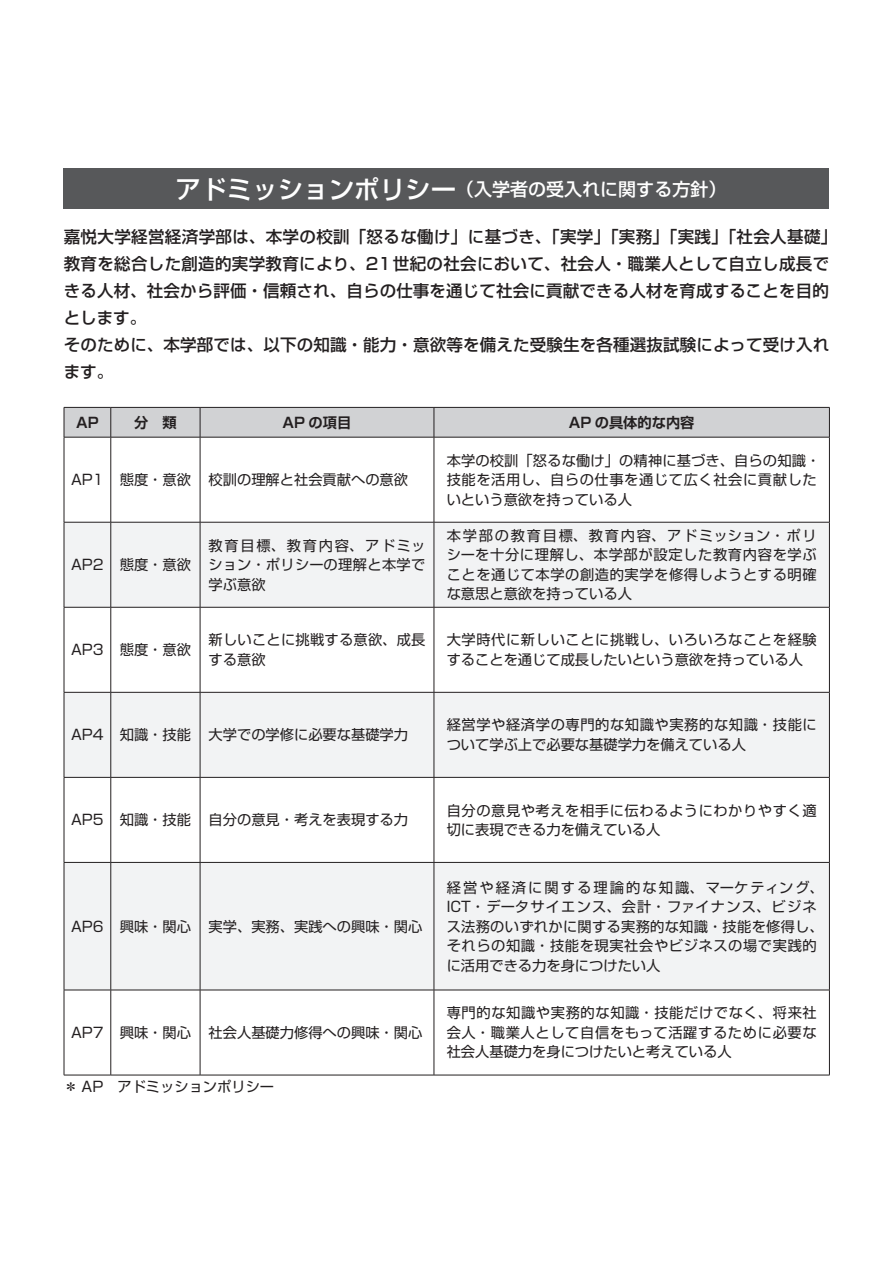
<style>
.page{position:relative;width:893px;height:1263px;background:#fff}
.page>*{position:absolute;margin:0;border:0;box-sizing:border-box;transform-origin:0 0}
.t1{font:500 18px "Shin Go Pro";color:#fff}
.t2{font:500 16.5px/27px "Shin Go Pro";letter-spacing:.01em;color:#231f20}
.t3{font:14.25px/19.5px "Shin Go Pro";letter-spacing:.01em;color:#231f20}
.t4{font:14.25px/19.5px "Shin Go Pro";letter-spacing:.04em;color:#231f20}
.t5{font:700 14.25px "Shin Go Pro De";color:#231f20}
.s1{font-size:25.5px}
</style>
<div class="page">
<div style="left:65px;top:523px;width:764px;height:84px;background:#f2f3f4"></div>
<div style="left:65px;top:693px;width:764px;height:84px;background:#f2f3f4"></div>
<div style="left:65px;top:863px;width:764px;height:127px;background:#f2f3f4"></div>
<svg style="left:64px;top:407px;width:766px;height:30px;background:#c8c9cb"></svg>
<hr style="left:64px;top:437px;width:47px;height:1px;background:#231f20">
<hr style="left:64px;top:437px;width:1px;height:85px;background:#231f20">
<hr style="left:111px;top:437px;width:89px;height:1px;background:#231f20">
<hr style="left:111px;top:437px;width:1px;height:85px;background:#231f20">
<hr style="left:200px;top:437px;width:234px;height:1px;background:#231f20">
<hr style="left:200px;top:437px;width:1px;height:85px;background:#231f20">
<hr style="left:434px;top:437px;width:396px;height:1px;background:#231f20">
<hr style="left:434px;top:437px;width:1px;height:85px;background:#231f20">
<hr style="left:829px;top:437px;width:1px;height:85px;background:#231f20">
<hr style="left:64px;top:522px;width:47px;height:1px;background:#231f20">
<hr style="left:64px;top:522px;width:1px;height:85px;background:#231f20">
<hr style="left:111px;top:522px;width:89px;height:1px;background:#231f20">
<hr style="left:111px;top:522px;width:1px;height:85px;background:#231f20">
<hr style="left:200px;top:522px;width:234px;height:1px;background:#231f20">
<hr style="left:200px;top:522px;width:1px;height:85px;background:#231f20">
<hr style="left:434px;top:522px;width:396px;height:1px;background:#231f20">
<hr style="left:434px;top:522px;width:1px;height:85px;background:#231f20">
<hr style="left:829px;top:522px;width:1px;height:85px;background:#231f20">
<hr style="left:64px;top:607px;width:47px;height:1px;background:#231f20">
<hr style="left:64px;top:607px;width:1px;height:85px;background:#231f20">
<hr style="left:111px;top:607px;width:89px;height:1px;background:#231f20">
<hr style="left:111px;top:607px;width:1px;height:85px;background:#231f20">
<hr style="left:200px;top:607px;width:234px;height:1px;background:#231f20">
<hr style="left:200px;top:607px;width:1px;height:85px;background:#231f20">
<hr style="left:434px;top:607px;width:396px;height:1px;background:#231f20">
<hr style="left:434px;top:607px;width:1px;height:85px;background:#231f20">
<hr style="left:829px;top:607px;width:1px;height:85px;background:#231f20">
<hr style="left:64px;top:692px;width:47px;height:1px;background:#231f20">
<hr style="left:64px;top:692px;width:1px;height:85px;background:#231f20">
<hr style="left:111px;top:692px;width:89px;height:1px;background:#231f20">
<hr style="left:111px;top:692px;width:1px;height:85px;background:#231f20">
<hr style="left:200px;top:692px;width:234px;height:1px;background:#231f20">
<hr style="left:200px;top:692px;width:1px;height:85px;background:#231f20">
<hr style="left:434px;top:692px;width:396px;height:1px;background:#231f20">
<hr style="left:434px;top:692px;width:1px;height:85px;background:#231f20">
<hr style="left:829px;top:692px;width:1px;height:85px;background:#231f20">
<hr style="left:64px;top:777px;width:47px;height:1px;background:#231f20">
<hr style="left:64px;top:777px;width:1px;height:85px;background:#231f20">
<hr style="left:111px;top:777px;width:89px;height:1px;background:#231f20">
<hr style="left:111px;top:777px;width:1px;height:85px;background:#231f20">
<hr style="left:200px;top:777px;width:234px;height:1px;background:#231f20">
<hr style="left:200px;top:777px;width:1px;height:85px;background:#231f20">
<hr style="left:434px;top:777px;width:396px;height:1px;background:#231f20">
<hr style="left:434px;top:777px;width:1px;height:85px;background:#231f20">
<hr style="left:829px;top:777px;width:1px;height:85px;background:#231f20">
<hr style="left:64px;top:862px;width:47px;height:1px;background:#231f20">
<hr style="left:64px;top:863px;width:1px;height:127px;background:#231f20">
<hr style="left:111px;top:862px;width:89px;height:1px;background:#231f20">
<hr style="left:111px;top:863px;width:1px;height:127px;background:#231f20">
<hr style="left:200px;top:862px;width:234px;height:1px;background:#231f20">
<hr style="left:200px;top:863px;width:1px;height:127px;background:#231f20">
<hr style="left:434px;top:862px;width:396px;height:1px;background:#231f20">
<hr style="left:434px;top:863px;width:1px;height:127px;background:#231f20">
<hr style="left:829px;top:863px;width:1px;height:127px;background:#231f20">
<hr style="left:64px;top:990px;width:47px;height:1px;background:#231f20">
<hr style="left:64px;top:990px;width:1px;height:85px;background:#231f20">
<hr style="left:111px;top:990px;width:89px;height:1px;background:#231f20">
<hr style="left:111px;top:990px;width:1px;height:85px;background:#231f20">
<hr style="left:200px;top:990px;width:234px;height:1px;background:#231f20">
<hr style="left:200px;top:990px;width:1px;height:85px;background:#231f20">
<hr style="left:434px;top:990px;width:396px;height:1px;background:#231f20">
<hr style="left:434px;top:990px;width:1px;height:85px;background:#231f20">
<hr style="left:829px;top:990px;width:1px;height:85px;background:#231f20">
<hr style="left:64px;top:1075px;width:47px;height:1px;background:#231f20">
<hr style="left:111px;top:1075px;width:89px;height:1px;background:#231f20">
<hr style="left:200px;top:1075px;width:234px;height:1px;background:#231f20">
<hr style="left:434px;top:1075px;width:396px;height:1px;background:#231f20">
<div style="left:64px;top:169px;width:765px;height:40px;background:#57585a"></div>
<p class="t1" style="left:176px;top:174px;width:552px"><span class="s1">アドミッションポリシー</span>（入学者の受入れに関する方針）</p>
<p class="t2" style="left:64px;top:221px;width:775px">嘉悦大学経営経済学部は、本学の校訓「怒るな働け」に基づき、「実学」「実務」「実践」「社会人基礎」教育を総合した創造的実学教育により、21世紀の社会において、社会人・職業人として自立し成長できる人材、社会から評価・信頼され、自らの仕事を通じて社会に貢献できる人材を育成することを目的とします。<br>そのために、本学部では、以下の知識・能力・意欲等を備えた受験生を各種選抜試験によって受け入れます。</p>
<p class="t5" style="left:76px;top:411px;width:24px">AP</p>
<p class="t5" style="left:134px;top:411px;width:44px">分　類</p>
<p class="t5" style="left:283px;top:411px;width:70px">AP の項目</p>
<p class="t5" style="left:569px;top:411px;width:127px">AP の具体的な内容</p>
<p class="t3" style="left:71px;top:468px;width:338px">AP1 態度・意欲 校訓の理解と社会貢献への意欲</p>
<p class="t3" style="left:447px;top:449px;width:375px">本学の校訓「怒るな働け」の精神に基づき、自らの知識・技能を活用し、自らの仕事を通じて広く社会に貢献したいという意欲を持っている人</p>
<p class="t3" style="left:71px;top:553px;width:121px">AP2 態度・意欲</p>
<p class="t3" style="left:209px;top:534px;width:218px;text-align:justify">教育目標、教育内容、アドミッション・ポリシーの理解と本学で学ぶ意欲</p>
<p class="t3" style="left:447px;top:524px;width:372px;text-align:justify">本学部の教育目標、教育内容、アドミッション・ポリシーを十分に理解し、本学部が設定した教育内容を学ぶことを通じて本学の創造的実学を修得しようとする明確な意思と意欲を持っている人</p>
<p class="t3" style="left:71px;top:638px;width:121px">AP3 態度・意欲</p>
<p class="t3" style="left:209px;top:628px;width:218px">新しいことに挑戦する意欲、成長する意欲</p>
<p class="t3" style="left:447px;top:628px;width:372px">大学時代に新しいことに挑戦し、いろいろなことを経験することを通じて成長したいという意欲を持っている人</p>
<p class="t3" style="left:71px;top:723px;width:338px">AP4 知識・技能 大学での学修に必要な基礎学力</p>
<p class="t4" style="left:447px;top:713px;width:372px">経営学や経済学の専門的な知識や実務的な知識・技能について学ぶ上で必要な基礎学力を備えている人</p>
<p class="t3" style="left:71px;top:808px;width:338px">AP5 知識・技能 自分の意見・考えを表現する力</p>
<p class="t4" style="left:447px;top:799px;width:371px">自分の意見や考えを相手に伝わるようにわかりやすく適切に表現できる力を備えている人</p>
<p class="t3" style="left:71px;top:915px;width:353px">AP6 興味・関心 実学、実務、実践への興味・関心</p>
<p class="t3" style="left:71px;top:1021px;width:353px">AP7 興味・関心 社会人基礎力修得への興味・関心</p>
<p class="t3" style="left:64px;top:1075px;width:212px">＊ AP　アドミッションポリシー</p>
<p class="t4" style="left:447px;top:876px;width:379px">経営や経済に関する理論的な知識、マーケティング、<br>ICT・データサイエンス、会計・ファイナンス、ビジネス法務のいずれかに関する実務的な知識・技能を修得し、それらの知識・技能を現実社会やビジネスの場で実践的に活用できる力を身につけたい人</p>
<p class="t3" style="left:447px;top:1001px;width:372px;text-align:justify">専門的な知識や実務的な知識・技能だけでなく、将来社会人・職業人として自信をもって活躍するために必要な社会人基礎力を身につけたいと考えている人</p>
</div>
